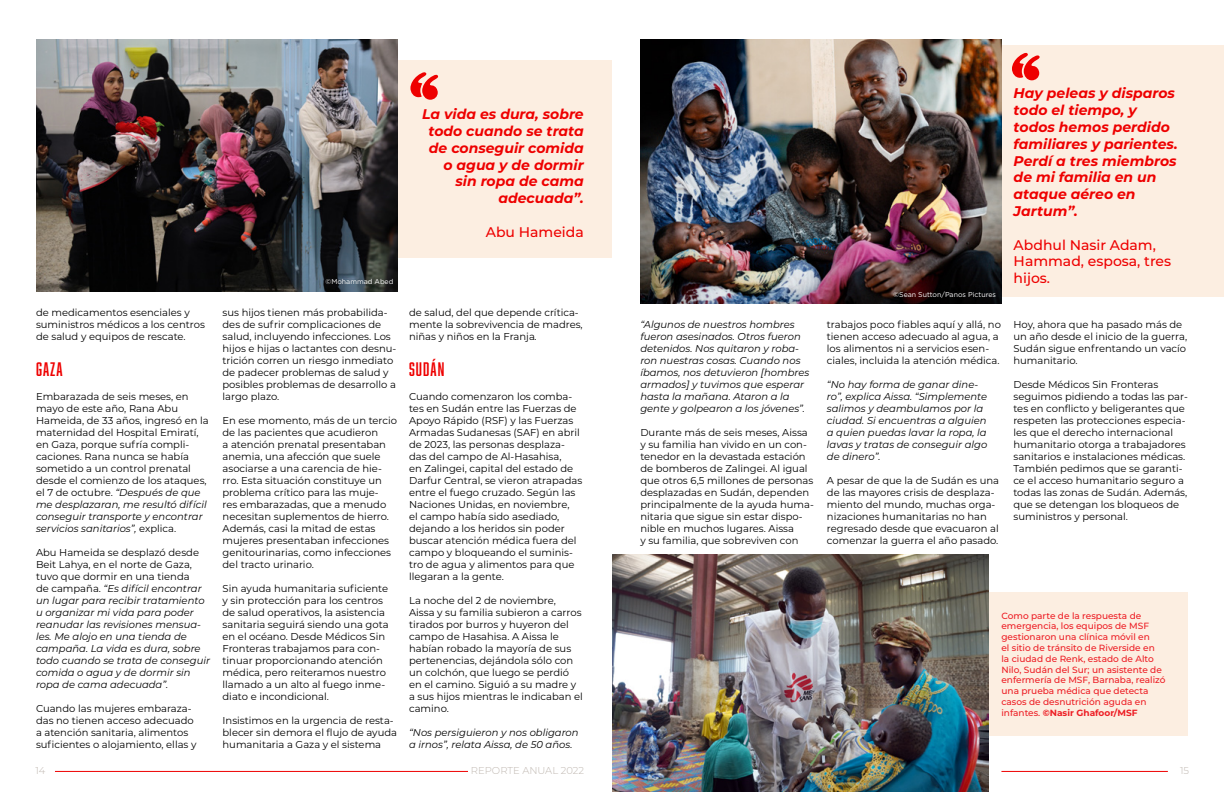
<style>
.page{position:relative;width:1224px;height:792px;background:#fff}
.page>*{position:absolute;margin:0;border:0;box-sizing:border-box;transform-origin:0 0}
.t1{font:18px "Abolition";letter-spacing:.06em;color:#e00}
.t2{font:italic 700 14px/16.8px "Montserrat";color:#e00;text-align:right}
.t3{font:500 14px/16.8px "Montserrat";color:#e00}
.t4{font:10px/12px "Montserrat";color:#000}
.t5{font:italic 10px/12px "Montserrat";color:#000}
.t6{font:300 10px "Montserrat";color:#bfb7b0}
.t7{font:500 9px/10.8px "Montserrat";color:#ed1d24}
.t8{font:7px "Gotham";color:#fff}
.s1{font-style:italic}
.s2{font-style:normal}
.s3{font-weight:700}
</style>
<div class="page">
<hr style="left:55px;top:771px;width:413px;height:1px;background:#e00">
<hr style="left:1001px;top:771px;width:167px;height:1px;background:#e00">
<div style="left:271px;top:60px;width:341px;height:198px;background:#fceee1"></div>
<img style="left:36px;top:40px;width:361px;height:252px">
<svg style="left:410px;top:72px;width:28px;height:28px"></svg>
<div style="left:866px;top:45px;width:358px;height:252px;background:#fceee1"></div>
<img style="left:640px;top:40px;width:361px;height:264px">
<svg style="left:1012px;top:53px;width:28px;height:27px"></svg>
<div style="left:833px;top:592px;width:355px;height:144px;background:#fceee1"></div>
<img style="left:612px;top:554px;width:377px;height:238px">
<h2 class="t2" style="left:422px;top:105px;width:163px">La vida es dura, sobre todo cuando se trata de conseguir comida o agua y de dormir sin ropa de cama adecuada”.</h2>
<h2 class="t3" style="left:486px;top:223px;width:100px">Abu Hameida</h2>
<p class="t4" style="left:36px;top:306px;width:170px">de medicamentos esenciales y suministros médicos a los centros de salud y equipos de rescate.</p>
<h1 class="t1" style="left:36px;top:358px;width:28px">GAZA</h1>
<p class="t4" style="left:36px;top:390px;width:174px">Embarazada de seis meses, en mayo de este año, Rana Abu<br>Hameida, de 33 años, ingresó en la maternidad del Hospital Emiratí, en Gaza, porque sufría compli&shy;caciones. Rana nunca se había sometido a un control prenatal desde el comienzo de los ataques, el 7 de octubre. <span class="s1">“Después de que me desplazaran, me resultó difícil conseguir transporte y encontrar servicios sanitarios”,</span> explica.</p>
<p class="t5" style="left:36px;top:546px;width:176px"><span class="s2">Abu Hameida se desplazó desde<br>Beit Lahya, en el norte de Gaza, tuvo que dormir en una tienda<br>de campaña.</span> “Es difícil encontrar un lugar para recibir tratamiento u organizar mi vida para poder reanudar las revisiones mensua&shy;les. Me alojo en una tienda de campaña. La vida es dura, sobre todo cuando se trata de conseguir comida o agua y de dormir sin ropa de cama adecuada”.</p>
<p class="t4" style="left:36px;top:702px;width:162px">Cuando las mujeres embaraza&shy;das no tienen acceso adecuado a atención sanitaria, alimentos suficientes o alojamiento, ellas y</p>
<p class="t8" style="left:326px;top:278px;width:69px">©Mohammad Abed</p>
<p class="t4" style="left:223px;top:306px;width:175px">sus hijos tienen más probabilida&shy;des de sufrir complicaciones de salud, incluyendo infecciones. Los hijos e hijas o lactantes con desnu&shy;trición corren un riesgo inmediato de padecer problemas de salud y posibles problemas de desarrollo a largo plazo.</p>
<p class="t4" style="left:223px;top:414px;width:176px">En ese momento, más de un tercio de las pacientes que acudieron<br>a atención prenatal presentaban anemia, una afección que suele asociarse a una carencia de hie&shy;rro. Esta situación constituye un problema crítico para las muje-<br>res embarazadas, que a menudo necesitan suplementos de hierro.<br>Además, casi la mitad de estas mujeres presentaban infecciones genitourinarias, como infecciones del tracto urinario.</p>
<p class="t4" style="left:223px;top:582px;width:168px">Sin ayuda humanitaria suficiente y sin protección para los centros de salud operativos, la asistencia sanitaria seguirá siendo una gota en el océano. Desde Médicos Sin<br>Fronteras trabajamos para con&shy;tinuar proporcionando atención médica, pero reiteramos nuestro llamado a un alto al fuego inme&shy;diato e incondicional.</p>
<p class="t4" style="left:223px;top:714px;width:176px">Insistimos en la urgencia de resta&shy;blecer sin demora el flujo de ayuda humanitaria a Gaza y el sistema</p>
<p class="t4" style="left:409px;top:306px;width:175px">de salud, del que depende crítica&shy;mente la sobrevivencia de madres, niñas y niños en la Franja<span class="s1">.</span></p>
<h1 class="t1" style="left:409px;top:358px;width:37px">SUDÁN</h1>
<p class="t4" style="left:409px;top:390px;width:175px">Cuando comenzaron los comba&shy;tes en Sudán entre las Fuerzas de<br>Apoyo Rápido (RSF) y las Fuerzas<br>Armadas Sudanesas (SAF) en abril de 2023, las personas desplaza&shy;das del campo de Al-Hasahisa,<br>en Zalingei, capital del estado de<br>Darfur Central, se vieron atrapadas entre el fuego cruzado. Según las<br>Naciones Unidas, en noviembre,<br>el campo había sido asediado, dejando a los heridos sin poder buscar atención médica fuera del campo y bloqueando el suminis&shy;tro de agua y alimentos para que llegaran a la gente.</p>
<p class="t4" style="left:409px;top:594px;width:175px">La noche del 2 de noviembre,<br>Aissa y su familia subieron a carros tirados por burros y huyeron del campo de Hasahisa. A Aissa le habían robado la mayoría de sus pertenencias, dejándola sólo con un colchón, que luego se perdió en el camino. Siguió a su madre y a sus hijos mientras le indicaban el camino.</p>
<p class="t5" style="left:409px;top:726px;width:171px">“Nos persiguieron y nos obligaron a irnos”, relata Aissa, de 50 años.</p>
<p class="t5" style="left:640px;top:318px;width:171px">“Algunos de nuestros hombres fueron asesinados. Otros fueron detenidos. Nos quitaron y roba&shy;ron nuestras cosas. Cuando nos íbamos, nos detuvieron [hombres armados] y tuvimos que esperar hasta la mañana. Ataron a la gente y golpearon a los jóvenes”.</p>
<p class="t4" style="left:640px;top:426px;width:175px">Durante más de seis meses, Aissa y su familia han vivido en un con&shy;tenedor en la devastada estación de bomberos de Zalingei. Al igual que otros 6,5 millones de personas desplazadas en Sudán, dependen principalmente de la ayuda huma&shy;nitaria que sigue sin estar dispo&shy;nible en muchos lugares. Aissa<br>y su familia, que sobreviven con</p>
<p class="t8" style="left:893px;top:290px;width:104px">©Sean Sutton/Panos Pictures</p>
<p class="t4" style="left:827px;top:318px;width:176px">trabajos poco fiables aquí y allá, no tienen acceso adecuado al agua, a los alimentos ni a servicios esen&shy;ciales, incluida la atención médica.</p>
<p class="t5" style="left:827px;top:378px;width:162px">“No hay forma de ganar dine&shy;ro”, explica Aissa. “Simplemente salimos y deambulamos por la ciudad. Si encuentras a alguien a quien puedas lavar la ropa, la lavas y tratas de conseguir algo de dinero”.</p>
<p class="t4" style="left:827px;top:474px;width:174px">A pesar de que la de Sudán es una de las mayores crisis de desplaza&shy;miento del mundo, muchas orga&shy;nizaciones humanitarias no han regresado desde que evacuaron al comenzar la guerra el año pasado.</p>
<h2 class="t2" style="left:1014px;top:84px;width:166px;text-align:left">Hay peleas y disparos todo el tiempo, y todos hemos perdido familiares y parientes.<br>Perdí a tres miembros de mi familia en un ataque aéreo en<br>Jartum”.</h2>
<h2 class="t3" style="left:1014px;top:236px;width:159px">Abdhul Nasir Adam,<br>Hammad, esposa, tres hijos.</h2>
<p class="t4" style="left:1013px;top:318px;width:175px">Hoy, ahora que ha pasado más de un año desde el inicio de la guerra,<br>Sudán sigue enfrentando un vacío humanitario.</p>
<p class="t4" style="left:1013px;top:378px;width:176px">Desde Médicos Sin Fronteras seguimos pidiendo a todas las par&shy;tes en conflicto y beligerantes que respeten las protecciones especia&shy;les que el derecho internacional humanitario otorga a trabajadores sanitarios e instalaciones médicas.<br>También pedimos que se garanti&shy;ce el acceso humanitario seguro a todas las zonas de Sudán. Además, que se detengan los bloqueos de suministros y personal.</p>
<p class="t7" style="left:1001px;top:610px;width:166px">Como parte de la respuesta de emergencia, los equipos de MSF gestionaron una clínica móvil en<br>el sitio de tránsito de Riverside en<br>la ciudad de Renk, estado de Alto<br>Nilo, Sudán del Sur; un asistente de enfermería de MSF, Barnaba, realizó una prueba médica que detecta casos de desnutrición aguda en infantes. <span class="s3">©Nasir Ghafoor/MSF</span></p>
<p class="t6" style="left:35px;top:763px;width:12px">14</p>
<p class="t6" style="left:471px;top:763px;width:115px">REPORTE ANUAL 2022</p>
<p class="t6" style="left:1180px;top:763px;width:11px">15</p>
</div>
